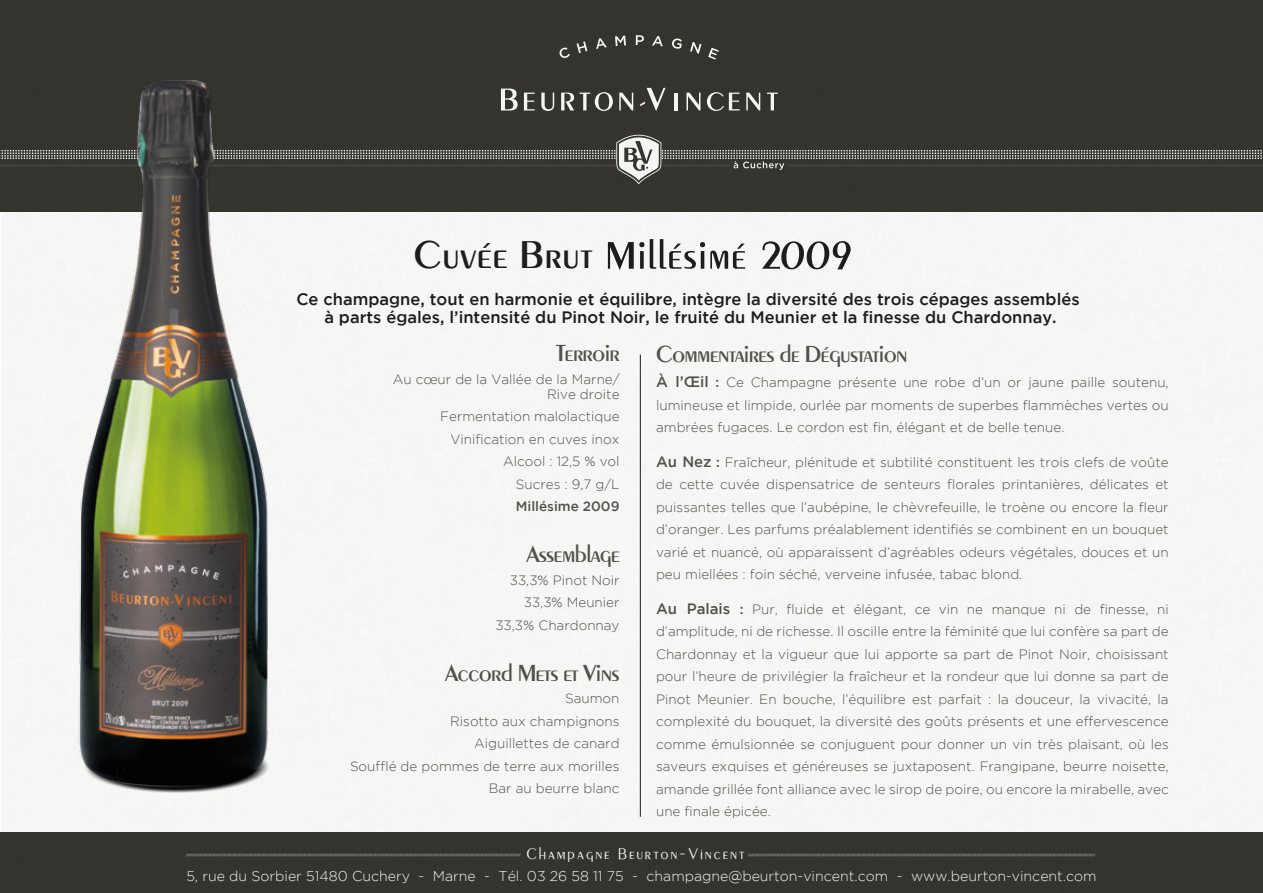
<style>
.page{position:relative;width:1263px;height:893px;background:#fff}
.page>*{position:absolute;margin:0;border:0;box-sizing:border-box;transform-origin:0 0}
.t1{font:40.05px "Peignot Med";letter-spacing:.05em;color:#1d1d1b}
.t2{font:24px "Peignot Med";color:#525149}
.t3{font:500 16.5px/18px "Gotham";color:#1d1d1b;text-align:center}
.t4{font:16.5px "Peignot";letter-spacing:.1em;color:#f4f6f6}
.t5{font:300 14.1px "Gotham";color:#f4f6f6}
.t6{font:300 13.5px/22.5px "Gotham";color:#525149;text-align:right}
.t7{font:500 13.5px "Gotham";color:#525149}
.t8{font:500 3px "Gotham";color:#f4f6f6}
.s1{font-weight:500;font-size:15px}
.s2{font-weight:500}
</style>
<div class="page">
<div style="left:419px;top:211px;width:844px;height:52px;background:#f6f6f5"></div>
<div style="left:0;top:832px;width:1263px;height:61px;background:#34332d"></div>
<div style="left:419px;top:0;width:844px;height:211px;background:#34332d"></div>
<svg style="left:608px;top:242px;width:36px;height:28px"></svg>
<svg style="left:650px;top:239px;width:95px;height:30px"></svg>
<svg style="left:762px;top:241px;width:89px;height:28px"></svg>
<svg style="left:559px;top:48px;width:11px;height:10px"></svg>
<svg style="left:577px;top:41px;width:10px;height:12px"></svg>
<svg style="left:596px;top:38px;width:11px;height:11px"></svg>
<svg style="left:615px;top:36px;width:11px;height:10px"></svg>
<svg style="left:636px;top:35px;width:8px;height:10px"></svg>
<svg style="left:652px;top:36px;width:11px;height:10px"></svg>
<svg style="left:672px;top:38px;width:10px;height:11px"></svg>
<svg style="left:690px;top:42px;width:11px;height:12px"></svg>
<svg style="left:708px;top:48px;width:11px;height:12px"></svg>
<svg style="left:501px;top:89px;width:17px;height:21px"></svg>
<svg style="left:524px;top:93px;width:11px;height:17px"></svg>
<svg style="left:541px;top:93px;width:13px;height:18px"></svg>
<svg style="left:561px;top:92px;width:52px;height:19px"></svg>
<svg style="left:619px;top:93px;width:14px;height:17px"></svg>
<svg style="left:640px;top:88px;width:25px;height:23px"></svg>
<hr style="left:675px;top:93px;width:3px;height:17px;background:#f4f6f6">
<svg style="left:686px;top:93px;width:14px;height:17px"></svg>
<svg style="left:707px;top:92px;width:33px;height:19px"></svg>
<svg style="left:746px;top:93px;width:14px;height:17px"></svg>
<svg style="left:767px;top:93px;width:11px;height:17px"></svg>
<svg style="left:419px;top:133px;width:844px;height:51px;background:#44433d"></svg>
<hr style="left:640px;top:354px;width:1px;height:463px;background:#1d1d1b">
<img style="left:0;top:0;width:419px;height:863px">
<h1 class="t1" style="left:414px;top:233px;width:180px">Cuvée Brut</h1>
<p class="t3" style="left:296px;top:290px;width:785px">Ce champagne, tout en harmonie et équilibre, intègre la diversité des trois cépages assemblés à parts égales, l’intensité du Pinot Noir, le fruité du Meunier et la finesse du Chardonnay.</p>
<h2 class="t2" style="left:556px;top:340px;width:65px">Terroir</h2>
<p class="t6" style="left:393px;top:371px;width:228px;line-height:15px">Au cœur de la Vallée de la Marne/<br>Rive droite</p>
<p class="t6" style="left:440px;top:405px;width:181px">Fermentation malolactique<br>Vinification en cuves inox<br>Alcool : 12,5 % vol<br>Sucres : 9,7 g/L</p>
<p class="t7" style="left:516px;top:499px;width:105px">Millésime 2009</p>
<h2 class="t2" style="left:527px;top:541px;width:94px">Assemblage</h2>
<p class="t6" style="left:495px;top:568px;width:126px">33,3% Pinot Noir<br>33,3% Meunier<br>33,3% Chardonnay</p>
<h2 class="t2" style="left:446px;top:659px;width:175px">Accord Mets et Vins</h2>
<p class="t6" style="left:350px;top:687px;width:271px">Saumon<br>Risotto aux champignons<br>Aiguillettes de canard<br>Soufflé de pommes de terre aux morilles<br>Bar au beurre blanc</p>
<h2 class="t2" style="left:656px;top:341px;width:253px">Commentaires de Dégustation</h2>
<p class="t6" style="left:656px;top:371px;width:514px;text-align:justify"><span class="s1">À l’Œil</span> <span class="s2">:</span> Ce Champagne présente une robe d’un or jaune paille soutenu, lumineuse et limpide, ourlée par moments de superbes flammèches vertes ou ambrées fugaces. Le cordon est fin, élégant et de belle tenue.</p>
<p class="t6" style="left:656px;top:450px;width:514px;text-align:justify"><span class="s1">Au Nez</span> <span class="s2">:</span> Fraîcheur, plénitude et subtilité constituent les trois clefs de voûte de cette cuvée dispensatrice de senteurs florales printanières, délicates et puissantes telles que l’aubépine, le chèvrefeuille, le troène ou encore la fleur d’oranger. Les parfums préalablement identifiés se combinent en un bouquet varié et nuancé, où apparaissent d’agréables odeurs végétales, douces et un peu miellées : foin séché, verveine infusée, tabac blond.</p>
<p class="t6" style="left:656px;top:597px;width:514px;text-align:justify"><span class="s1">Au Palais</span> <span class="s2">:</span> Pur, fluide et élégant, ce vin ne manque ni de finesse, ni d’amplitude, ni de richesse. Il oscille entre la féminité que lui confère sa part de Chardonnay et la vigueur que lui apporte sa part de Pinot Noir, choisissant pour l’heure de privilégier la fraîcheur et la rondeur que lui donne sa part de Pinot Meunier. En bouche, l’équilibre est parfait : la douceur, la vivacité, la complexité du bouquet, la diversité des goûts présents et une effervescence comme émulsionnée se conjuguent pour donner un vin très plaisant, où les saveurs exquises et généreuses se juxtaposent. Frangipane, beurre noisette, amande grillée font alliance avec le sirop de poire, ou encore la mirabelle, avec une finale épicée.</p>
<p class="t8" style="left:186px;top:854px;width:336px">//////////////////////////////////////////////////////////////////////////////////////////////////////////////////////////////////////////////////////////////////////////////////////////////////////////////////////</p>
<p class="t4" style="left:526px;top:846px;width:220px">Champagne Beurton-Vincent</p>
<p class="t8" style="left:748px;top:854px;width:348px">//////////////////////////////////////////////////////////////////////////////////////////////////////////////////////////////////////////////////////////////////////////////////////////////////////////////////////////////</p>
<p class="t5" style="left:186px;top:869px;width:912px">5, rue du Sorbier 51480 Cuchery - Marne - Tél. 03 26 58 11 75 - champagne@beurton-vincent.com - www.beurton-vincent.com</p>
</div>
